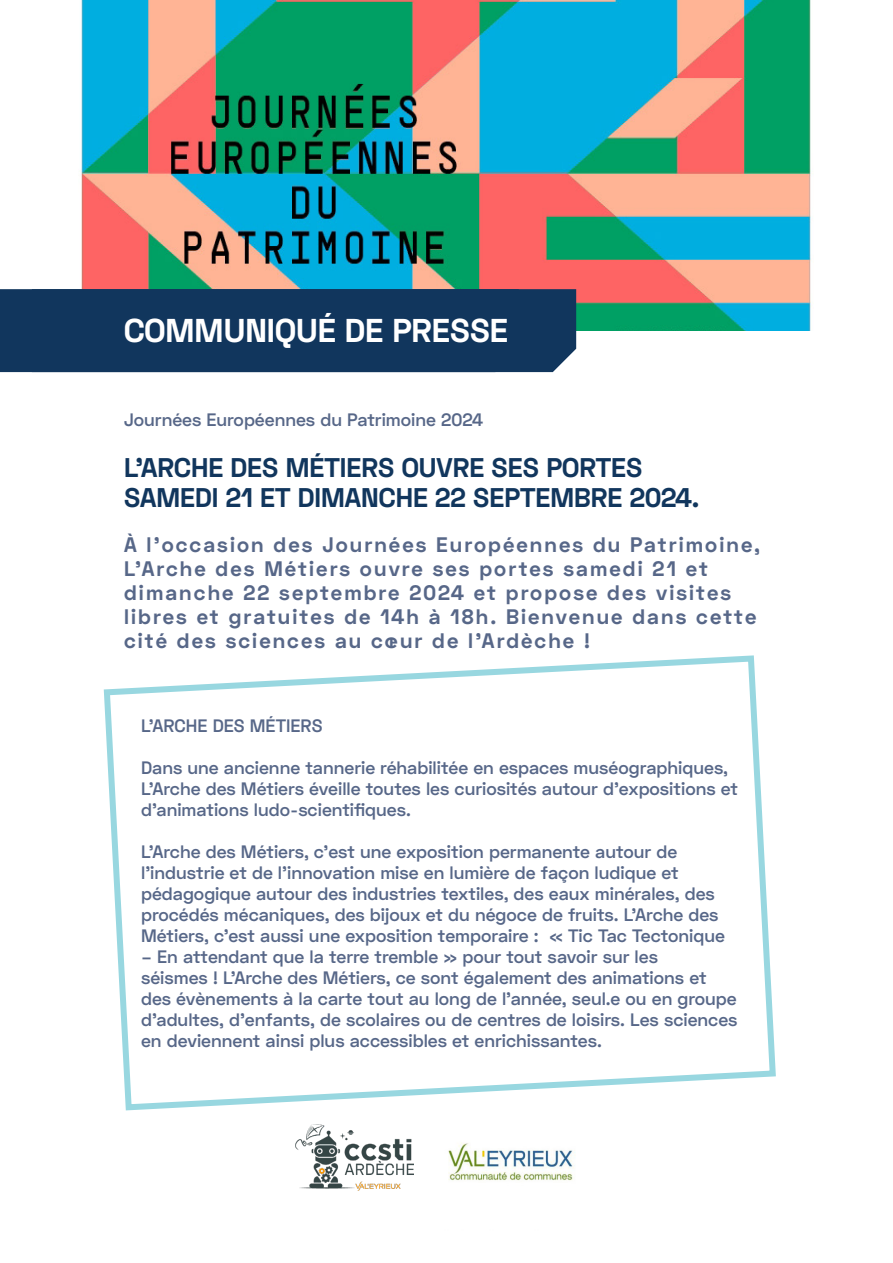
<style>
.page{position:relative;width:893px;height:1263px;background:#fff}
.page>*{position:absolute;margin:0;border:0;box-sizing:border-box;transform-origin:0 0}
.t1{font:700 33px "Space Grotesk";color:#fff}
.t2{font:700 27px "Space Grotesk";color:#11365d}
.t3{font:700 21px/24px "Space Grotesk";letter-spacing:.1em;color:#576788}
.t4{font:600 18px/21px "Space Grotesk";color:#576788}
</style>
<div class="page">
<svg style="left:103px;top:655px;width:673px;height:456px"></svg>
<img style="left:81px;top:0;width:731px;height:331px">
<svg style="left:519px;top:289px;width:57px;height:83px;background:#1e4166"></svg>
<div style="left:0;top:289px;width:519px;height:83px;background:#11365d"></div>
<img style="left:296px;top:1125px;width:118px;height:66px">
<img style="left:448px;top:1142px;width:127px;height:39px">
<p class="t1" style="left:124px;top:309px;width:386px">COMMUNIQUÉ DE PRESSE</p>
<p class="t4" style="left:124px;top:409px;width:360px">Journées Européennes du Patrimoine 2024</p>
<p class="t2" style="left:124px;top:450px;width:520px">L’ARCHE DES MÉTIERS OUVRE SES PORTES</p>
<p class="t2" style="left:124px;top:480px;width:577px">SAMEDI 21 ET DIMANCHE 22 SEPTEMBRE 2024.</p>
<p class="t3" style="left:124px;top:533px;width:638px">À l’occasion des Journées Européennes du Patrimoine, L’Arche des Métiers ouvre ses portes samedi 21 et dimanche 22 septembre 2024 et propose des visites libres et gratuites de 14h à 18h. Bienvenue dans cette cité des sciences au cœur de l’Ardèche !</p>
<p class="t4" style="left:141px;top:715px;width:183px">L’ARCHE DES MÉTIERS</p>
<p class="t4" style="left:141px;top:757px;width:598px">Dans une ancienne tannerie réhabilitée en espaces muséographiques,<br>L’Arche des Métiers éveille toutes les curiosités autour d’expositions et d’animations ludo-scientifiques.</p>
<p class="t4" style="left:141px;top:841px;width:585px">L’Arche des Métiers, c’est une exposition permanente autour de l’industrie et de l’innovation mise en lumière de façon ludique et pédagogique autour des industries textiles, des eaux minérales, des procédés mécaniques, des bijoux et du négoce de fruits. L’Arche des Métiers, c’est aussi une exposition temporaire : « Tic Tac Tectonique</p>
<p class="t4" style="left:141px;top:946px;width:598px">– En attendant que la terre tremble » pour tout savoir sur les<br>séismes ! L’Arche des Métiers, ce sont également des animations et des évènements à la carte tout au long de l’année, seul.e ou en groupe d’adultes, d’enfants, de scolaires ou de centres de loisirs. Les sciences en deviennent ainsi plus accessibles et enrichissantes.</p>
</div>
